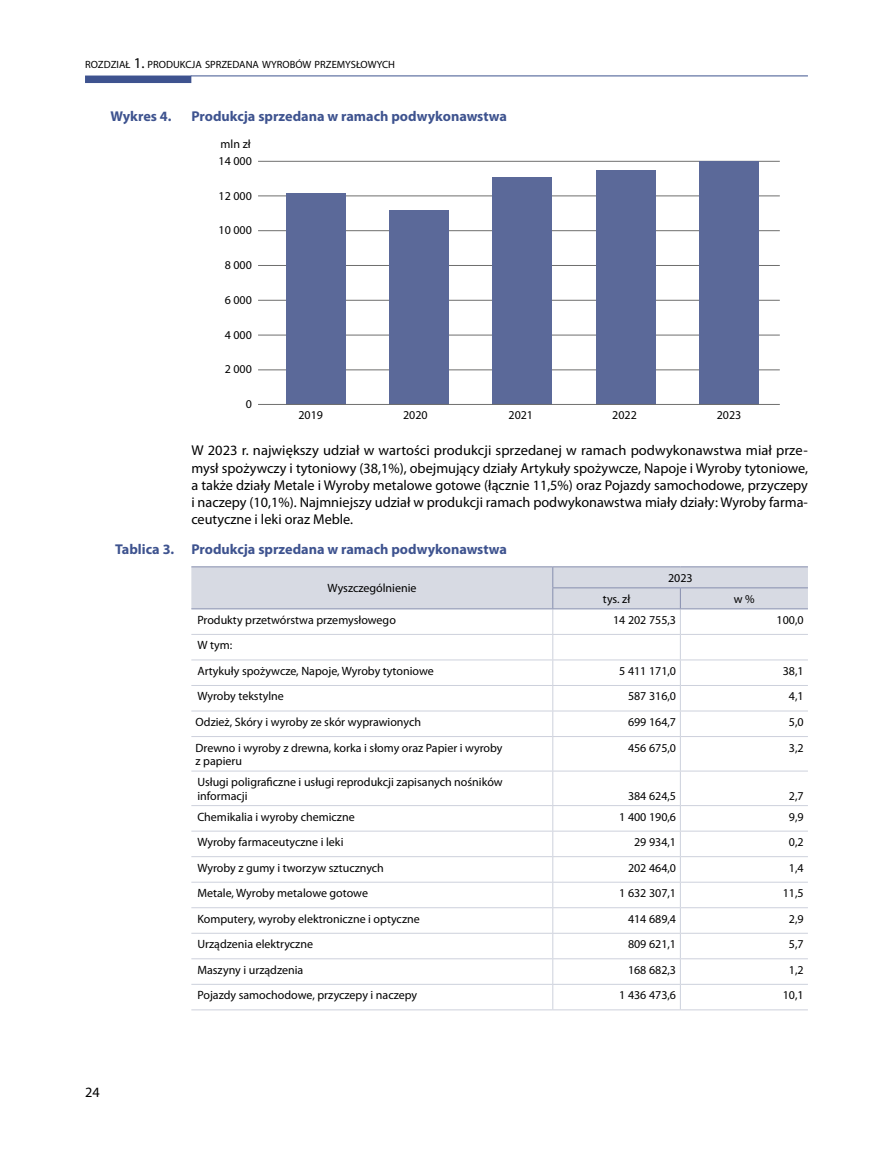
<style>
.page{position:relative;width:893px;height:1149px;background:#fff}
.page>*{position:absolute;margin:0;border:0;box-sizing:border-box;transform-origin:0 0}
.t1{font:14.25px/17.2px "Myriad Pro";color:#000;text-align:justify}
.t2{font:700 14.25px "Myriad Pro";color:#3e538f}
.t3{font:12px/13.5px "Myriad Pro";color:#000}
.t4{font:10.5px "Myriad Pro";color:#000}
.s1{font-size:15px}
</style>
<div class="page">
<hr style="left:191px;top:75px;width:617px;height:1px;background:#3e538f">
<div style="left:85px;top:75px;width:106px;height:8px;background:#3e538f;border:2px solid #3e538f"></div>
<hr style="left:191px;top:736px;width:362px;height:1px;background:#cdd1dc">
<hr style="left:553px;top:736px;width:127px;height:1px;background:#cdd1dc">
<hr style="left:552px;top:736px;width:1px;height:34px;background:#cdd1dc">
<hr style="left:680px;top:736px;width:128px;height:1px;background:#cdd1dc">
<hr style="left:680px;top:736px;width:1px;height:34px;background:#cdd1dc">
<hr style="left:191px;top:770px;width:362px;height:1px;background:#cdd1dc">
<hr style="left:553px;top:770px;width:127px;height:1px;background:#cdd1dc">
<hr style="left:552px;top:771px;width:1px;height:34px;background:#cdd1dc">
<hr style="left:680px;top:770px;width:128px;height:1px;background:#cdd1dc">
<hr style="left:680px;top:771px;width:1px;height:34px;background:#cdd1dc">
<hr style="left:191px;top:805px;width:362px;height:1px;background:#cdd1dc">
<hr style="left:553px;top:805px;width:127px;height:1px;background:#cdd1dc">
<hr style="left:680px;top:805px;width:128px;height:1px;background:#cdd1dc">
<hr style="left:191px;top:830px;width:362px;height:1px;background:#cdd1dc">
<hr style="left:553px;top:830px;width:127px;height:1px;background:#cdd1dc">
<hr style="left:680px;top:830px;width:128px;height:1px;background:#cdd1dc">
<hr style="left:191px;top:856px;width:362px;height:1px;background:#cdd1dc">
<hr style="left:553px;top:856px;width:127px;height:1px;background:#cdd1dc">
<hr style="left:680px;top:856px;width:128px;height:1px;background:#cdd1dc">
<hr style="left:191px;top:881px;width:362px;height:1px;background:#cdd1dc">
<hr style="left:553px;top:881px;width:127px;height:1px;background:#cdd1dc">
<hr style="left:680px;top:881px;width:128px;height:1px;background:#cdd1dc">
<hr style="left:191px;top:907px;width:362px;height:1px;background:#cdd1dc">
<hr style="left:553px;top:907px;width:127px;height:1px;background:#cdd1dc">
<hr style="left:680px;top:907px;width:128px;height:1px;background:#cdd1dc">
<hr style="left:191px;top:932px;width:362px;height:1px;background:#cdd1dc">
<hr style="left:553px;top:932px;width:127px;height:1px;background:#cdd1dc">
<hr style="left:680px;top:932px;width:128px;height:1px;background:#cdd1dc">
<hr style="left:191px;top:958px;width:362px;height:1px;background:#cdd1dc">
<hr style="left:553px;top:958px;width:127px;height:1px;background:#cdd1dc">
<hr style="left:680px;top:958px;width:128px;height:1px;background:#cdd1dc">
<hr style="left:191px;top:983px;width:362px;height:1px;background:#cdd1dc">
<hr style="left:553px;top:983px;width:127px;height:1px;background:#cdd1dc">
<svg style="left:552px;top:806px;width:1px;height:203px"></svg>
<hr style="left:680px;top:983px;width:128px;height:1px;background:#cdd1dc">
<svg style="left:680px;top:806px;width:1px;height:203px"></svg>
<hr style="left:191px;top:1009px;width:362px;height:1px;background:#cdd1dc">
<hr style="left:553px;top:1009px;width:127px;height:1px;background:#cdd1dc">
<hr style="left:680px;top:1009px;width:128px;height:1px;background:#cdd1dc">
<svg style="left:191px;top:566px;width:617px;height:170px"></svg>
<hr style="left:191px;top:608px;width:362px;height:1px;background:#868eae">
<hr style="left:553px;top:608px;width:127px;height:1px;background:#868eae">
<hr style="left:680px;top:608px;width:128px;height:1px;background:#868eae">
<hr style="left:258px;top:369px;width:522px;height:1px;background:#6f6f6e">
<hr style="left:258px;top:335px;width:522px;height:1px;background:#6f6f6e">
<hr style="left:258px;top:300px;width:522px;height:1px;background:#6f6f6e">
<hr style="left:258px;top:265px;width:522px;height:1px;background:#6f6f6e">
<hr style="left:258px;top:230px;width:522px;height:1px;background:#6f6f6e">
<hr style="left:258px;top:195px;width:522px;height:1px;background:#6f6f6e">
<hr style="left:258px;top:161px;width:522px;height:1px;background:#6f6f6e">
<div style="left:596px;top:170px;width:59px;height:234px;background:#5b6999"></div>
<div style="left:493px;top:177px;width:59px;height:227px;background:#5b6999"></div>
<div style="left:389px;top:210px;width:60px;height:194px;background:#5b6999"></div>
<div style="left:699px;top:161px;width:60px;height:243px;background:#5b6999"></div>
<div style="left:286px;top:192px;width:59px;height:212px;background:#5b6999"></div>
<hr style="left:258px;top:404px;width:522px;height:1px;background:#6f6f6e">
<p class="t4" style="left:85px;top:58px;width:311px">ROZDZIAŁ <span class="s1">1.</span> PRODUKCJA SPRZEDANA WYROBÓW PRZEMYSŁOWYCH</p>
<p class="t2" style="left:110px;top:107px;width:63px">Wykres 4.</p>
<p class="t2" style="left:191px;top:107px;width:317px">Produkcja sprzedana w ramach podwykonawstwa</p>
<p class="t3" style="left:221px;top:137px;width:32px">mln zł</p>
<p class="t3" style="left:219px;top:154px;width:35px">14 000</p>
<p class="t3" style="left:219px;top:189px;width:35px">12 000</p>
<p class="t3" style="left:219px;top:223px;width:35px">10 000</p>
<p class="t3" style="left:225px;top:258px;width:29px">8 000</p>
<p class="t3" style="left:225px;top:293px;width:29px">6 000</p>
<p class="t3" style="left:225px;top:327px;width:29px">4 000</p>
<p class="t3" style="left:225px;top:362px;width:29px">2 000</p>
<p class="t3" style="left:246px;top:397px;width:8px">0</p>
<p class="t3" style="left:298px;top:408px;width:26px">2019</p>
<p class="t3" style="left:403px;top:408px;width:26px">2020</p>
<p class="t3" style="left:508px;top:408px;width:26px">2021</p>
<p class="t3" style="left:612px;top:408px;width:26px">2022</p>
<p class="t3" style="left:717px;top:408px;width:26px">2023</p>
<p class="t1" style="left:191px;top:441px;width:618px">W 2023 r. największy udział w wartości produkcji sprzedanej w ramach podwykonawstwa miał prze&shy;mysł spożywczy i tytoniowy (38,1%), obejmujący działy Artykuły spożywcze, Napoje i Wyroby tytoniowe, a także działy Metale i Wyroby metalowe gotowe (łącznie 11,5%) oraz Pojazdy samochodowe, przyczepy i naczepy (10,1%). Najmniejszy udział w produkcji ramach podwykonawstwa miały działy: Wyroby farma&shy;ceutyczne i leki oraz Meble.</p>
<p class="t2" style="left:115px;top:540px;width:393px">Tablica 3. Produkcja sprzedana w ramach podwykonawstwa</p>
<p class="t3" style="left:328px;top:581px;width:91px">Wyszczególnienie</p>
<p class="t3" style="left:668px;top:570px;width:26px">2023</p>
<p class="t3" style="left:603px;top:591px;width:29px">tys. zł</p>
<p class="t3" style="left:734px;top:591px;width:22px">w %</p>
<p class="t3" style="left:197px;top:612px;width:200px">Produkty przetwórstwa przemysłowego</p>
<p class="t3" style="left:613px;top:612px;width:64px">14 202 755,3</p>
<p class="t3" style="left:777px;top:612px;width:29px">100,0</p>
<p class="t3" style="left:197px;top:632px;width:238px;line-height:25.5px">W tym:<br>Artykuły spożywcze, Napoje, Wyroby tytoniowe</p>
<p class="t3" style="left:619px;top:663px;width:58px">5 411 171,0</p>
<p class="t3" style="left:783px;top:663px;width:22px">38,1</p>
<p class="t3" style="left:197px;top:689px;width:88px">Wyroby tekstylne</p>
<p class="t3" style="left:628px;top:689px;width:50px">587 316,0</p>
<p class="t3" style="left:789px;top:689px;width:16px">4,1</p>
<p class="t3" style="left:196px;top:714px;width:227px">Odzież, Skóry i wyroby ze skór wyprawionych</p>
<p class="t3" style="left:628px;top:714px;width:50px">699 164,7</p>
<p class="t3" style="left:789px;top:714px;width:16px">5,0</p>
<p class="t3" style="left:196px;top:740px;width:308px">Drewno i wyroby z drewna, korka i słomy oraz Papier i wyroby z papieru</p>
<p class="t3" style="left:628px;top:740px;width:50px">456 675,0</p>
<p class="t3" style="left:789px;top:740px;width:16px">3,2</p>
<p class="t3" style="left:197px;top:774px;width:307px">Usługi poligraficzne i usługi reprodukcji zapisanych nośników informacji</p>
<p class="t3" style="left:628px;top:788px;width:50px">384 624,5</p>
<p class="t3" style="left:789px;top:788px;width:16px">2,7</p>
<p class="t1" style="left:85px;top:1082px;width:16px">24</p>
<p class="t3" style="left:197px;top:809px;width:159px">Chemikalia i wyroby chemiczne</p>
<p class="t3" style="left:619px;top:809px;width:58px">1 400 190,6</p>
<p class="t3" style="left:789px;top:809px;width:16px">9,9</p>
<p class="t3" style="left:197px;top:834px;width:148px">Wyroby farmaceutyczne i leki</p>
<p class="t3" style="left:634px;top:834px;width:43px">29 934,1</p>
<p class="t3" style="left:789px;top:834px;width:16px">0,2</p>
<p class="t3" style="left:197px;top:860px;width:188px">Wyroby z gumy i tworzyw sztucznych</p>
<p class="t3" style="left:628px;top:860px;width:50px">202 464,0</p>
<p class="t3" style="left:789px;top:860px;width:16px">1,4</p>
<p class="t3" style="left:197px;top:886px;width:172px">Metale, Wyroby metalowe gotowe</p>
<p class="t3" style="left:619px;top:886px;width:58px">1 632 307,1</p>
<p class="t3" style="left:783px;top:886px;width:22px">11,5</p>
<p class="t3" style="left:197px;top:911px;width:224px">Komputery, wyroby elektroniczne i optyczne</p>
<p class="t3" style="left:628px;top:911px;width:50px">414 689,4</p>
<p class="t3" style="left:789px;top:911px;width:16px">2,9</p>
<p class="t3" style="left:197px;top:937px;width:117px">Urządzenia elektryczne</p>
<p class="t3" style="left:628px;top:937px;width:50px">809 621,1</p>
<p class="t3" style="left:789px;top:937px;width:16px">5,7</p>
<p class="t3" style="left:197px;top:962px;width:108px">Maszyny i urządzenia</p>
<p class="t3" style="left:628px;top:962px;width:50px">168 682,3</p>
<p class="t3" style="left:789px;top:962px;width:16px">1,2</p>
<p class="t3" style="left:197px;top:988px;width:221px">Pojazdy samochodowe, przyczepy i naczepy</p>
<p class="t3" style="left:619px;top:988px;width:58px">1 436 473,6</p>
<p class="t3" style="left:783px;top:988px;width:22px">10,1</p>
</div>
